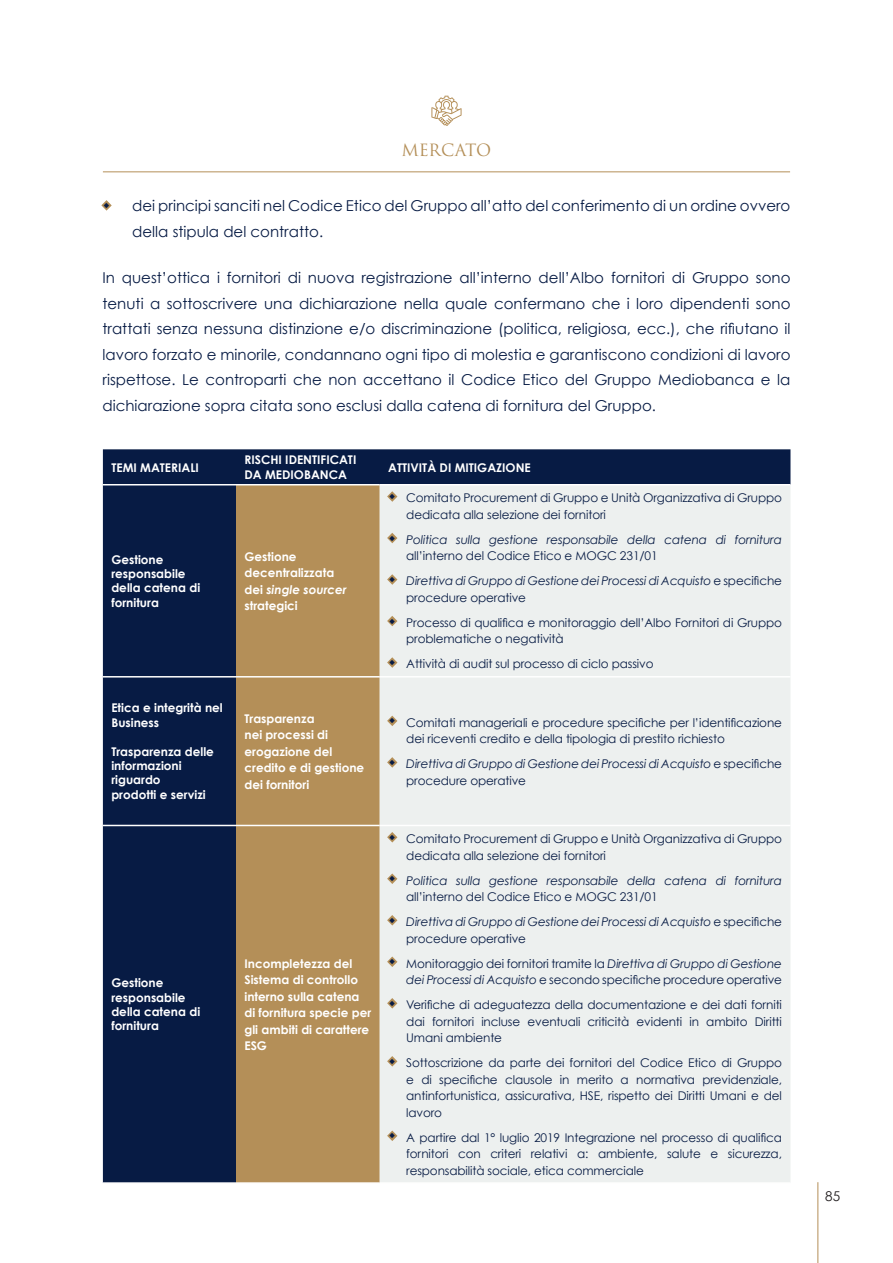
<style>
.page{position:relative;width:893px;height:1263px;background:#fff}
.page>*{position:absolute;margin:0;border:0;box-sizing:border-box;transform-origin:0 0}
.t1{font:16.5px "Trajan Pro 3";letter-spacing:-.01em;color:#b48f58}
.t2{font:15px/25.5px "Century Gothic";color:#071b44}
.t3{font:13.5px "Century Gothic";color:#231f20}
.t4{font:12px/16.5px "Century Gothic";letter-spacing:-.01em;color:#071b44}
.t5{font:700 12px/16.5px "Century Gothic";color:#fff}
.t6{font:italic 12px/16.5px "Century Gothic";letter-spacing:-.01em;color:#071b44}
.s1{font-family:"Trajan Pro 3";font-size:18px}
.s2{font-style:italic}
.s3{font-family:"Trajan Pro 3";font-style:normal;font-size:18px}
.s4{font-style:normal}
</style>
<div class="page">
<hr style="left:817px;top:1182px;width:1px;height:81px;background:#b48f58">
<hr style="left:103px;top:171px;width:687px;height:1px;background:#b48f58">
<svg style="left:431px;top:96px;width:31px;height:30px"></svg>
<svg style="left:101px;top:200px;width:11px;height:11px"></svg>
<div style="left:103px;top:504px;width:133px;height:678px;background:#071b44"></div>
<div style="left:236px;top:504px;width:144px;height:678px;background:#b48f58"></div>
<div style="left:380px;top:504px;width:410px;height:678px;background:#edf0ef"></div>
<hr style="left:103px;top:676px;width:133px;height:1px;background:#fff">
<hr style="left:236px;top:676px;width:144px;height:1px;background:#fff">
<hr style="left:380px;top:676px;width:410px;height:1px;background:#fff">
<hr style="left:103px;top:825px;width:133px;height:1px;background:#fff">
<hr style="left:236px;top:825px;width:144px;height:1px;background:#fff">
<hr style="left:380px;top:825px;width:410px;height:1px;background:#fff">
<svg style="left:103px;top:449px;width:687px;height:55px;background:#49556d"></svg>
<svg style="left:385px;top:530px;width:15px;height:16px"></svg>
<svg style="left:385px;top:572px;width:15px;height:15px"></svg>
<svg style="left:385px;top:613px;width:15px;height:16px"></svg>
<svg style="left:385px;top:655px;width:15px;height:15px"></svg>
<svg style="left:385px;top:713px;width:15px;height:16px"></svg>
<svg style="left:385px;top:754px;width:15px;height:16px"></svg>
<svg style="left:385px;top:829px;width:15px;height:16px"></svg>
<svg style="left:385px;top:871px;width:15px;height:15px"></svg>
<svg style="left:385px;top:912px;width:15px;height:16px"></svg>
<svg style="left:385px;top:954px;width:15px;height:15px"></svg>
<svg style="left:385px;top:995px;width:15px;height:16px"></svg>
<svg style="left:385px;top:1053px;width:15px;height:16px"></svg>
<svg style="left:385px;top:1128px;width:15px;height:15px"></svg>
<h1 class="t1" style="left:402px;top:139px;width:91px">MERCATO</h1>
<p class="t2" style="left:132px;top:193px;width:660px;text-indent:-30px"><span class="s1">◆</span> dei principi sanciti nel Codice Etico del Gruppo all’atto del conferimento di un ordine ovvero della stipula del contratto.</p>
<p class="t2" style="left:102px;top:265px;width:690px;text-align:justify">In quest’ottica i fornitori di nuova registrazione all’interno dell’Albo fornitori di Gruppo sono tenuti a sottoscrivere una dichiarazione nella quale confermano che i loro dipendenti sono trattati senza nessuna distinzione e/o discriminazione (politica, religiosa, ecc.), che rifiutano il lavoro forzato e minorile, condannano ogni tipo di molestia e garantiscono condizioni di lavoro rispettose. Le controparti che non accettano il Codice Etico del Gruppo Mediobanca e la dichiarazione sopra citata sono esclusi dalla catena di fornitura del Gruppo.</p>
<p class="t5" style="left:111px;top:459px;width:89px">TEMI MATERIALI</p>
<p class="t5" style="left:244px;top:452px;width:113px;line-height:14.4px">RISCHI IDENTIFICATI<br>DA MEDIOBANCA</p>
<p class="t5" style="left:388px;top:459px;width:144px">ATTIVITÀ DI MITIGAZIONE</p>
<p class="t5" style="left:111px;top:552px;width:90px;line-height:14.4px">Gestione responsabile della catena di fornitura</p>
<p class="t5" style="left:244px;top:548px;width:104px">Gestione decentralizzata dei <span class="s2">single sourcer </span>strategici</p>
<p class="t4" style="left:406px;top:489px;width:377px;text-indent:-18px"><span class="s1">◆</span> Comitato Procurement di Gruppo e Unità Organizzativa di Gruppo dedicata alla selezione dei fornitori</p>
<p class="t6" style="left:406px;top:531px;width:377px;text-indent:-18px"><span class="s3">◆</span> Politica sulla gestione responsabile della catena di fornitura <span class="s4">all’interno del Codice Etico e MOGC 231/01</span></p>
<p class="t6" style="left:406px;top:572px;width:377px;text-indent:-18px"><span class="s3">◆</span> Direttiva di Gruppo di Gestione dei Processi di Acquisto <span class="s4">e specifiche procedure operative</span></p>
<p class="t4" style="left:406px;top:614px;width:377px;text-indent:-18px"><span class="s1">◆</span> Processo di qualifica e monitoraggio dell’Albo Fornitori di Gruppo problematiche o negatività</p>
<p class="t4" style="left:388px;top:655px;width:267px"><span class="s1">◆</span> Attività di audit sul processo di ciclo passivo</p>
<p class="t5" style="left:111px;top:701px;width:113px;line-height:14.4px">Etica e integrità nel<br>Business</p>
<p class="t5" style="left:111px;top:744px;width:104px;line-height:14.4px">Trasparenza delle informazioni riguardo<br>prodotti e servizi</p>
<p class="t5" style="left:111px;top:975px;width:90px;line-height:14.4px">Gestione responsabile della catena di fornitura</p>
<p class="t5" style="left:244px;top:710px;width:121px">Trasparenza<br>nei processi di erogazione del credito e di gestione dei fornitori</p>
<p class="t4" style="left:406px;top:714px;width:377px;text-indent:-18px"><span class="s1">◆</span> Comitati manageriali e procedure specifiche per l’identificazione dei riceventi credito e della tipologia di prestito richiesto</p>
<p class="t6" style="left:406px;top:755px;width:377px;text-indent:-18px"><span class="s3">◆</span> Direttiva di Gruppo di Gestione dei Processi di Acquisto <span class="s4">e specifiche procedure operative</span></p>
<p class="t5" style="left:244px;top:955px;width:128px">Incompletezza del<br>Sistema di controllo interno sulla catena di fornitura specie per gli ambiti di carattere<br>ESG</p>
<p class="t4" style="left:406px;top:830px;width:377px;text-indent:-18px"><span class="s1">◆</span> Comitato Procurement di Gruppo e Unità Organizzativa di Gruppo dedicata alla selezione dei fornitori</p>
<p class="t6" style="left:406px;top:872px;width:377px;text-indent:-18px"><span class="s3">◆</span> Politica sulla gestione responsabile della catena di fornitura <span class="s4">all’interno del Codice Etico e MOGC 231/01</span></p>
<p class="t6" style="left:406px;top:913px;width:377px;text-indent:-18px"><span class="s3">◆</span> Direttiva di Gruppo di Gestione dei Processi di Acquisto <span class="s4">e specifiche procedure operative</span></p>
<p class="t4" style="left:388px;top:955px;width:395px;text-align:right"><span class="s1">◆</span> Monitoraggio dei fornitori tramite la <span class="s2">Direttiva di Gruppo di Gestione dei Processi di Acquisto</span> e secondo specifiche procedure operative</p>
<p class="t4" style="left:406px;top:996px;width:377px;text-align:justify;text-indent:-18px"><span class="s1">◆</span> Verifiche di adeguatezza della documentazione e dei dati forniti dai fornitori incluse eventuali criticità evidenti in ambito Diritti Umani ambiente</p>
<p class="t4" style="left:406px;top:1054px;width:377px;text-align:justify;text-indent:-18px"><span class="s1">◆</span> Sottoscrizione da parte dei fornitori del Codice Etico di Gruppo e di specifiche clausole in merito a normativa previdenziale, antinfortunistica, assicurativa, HSE, rispetto dei Diritti Umani e del lavoro</p>
<p class="t4" style="left:406px;top:1129px;width:377px;text-align:justify;text-indent:-18px"><span class="s1">◆</span> A partire dal 1° luglio 2019 Integrazione nel processo di qualifica fornitori con criteri relativi a: ambiente, salute e sicurezza, responsabilità sociale, etica commerciale</p>
<p class="t3" style="left:825px;top:1188px;width:17px">85</p>
</div>
